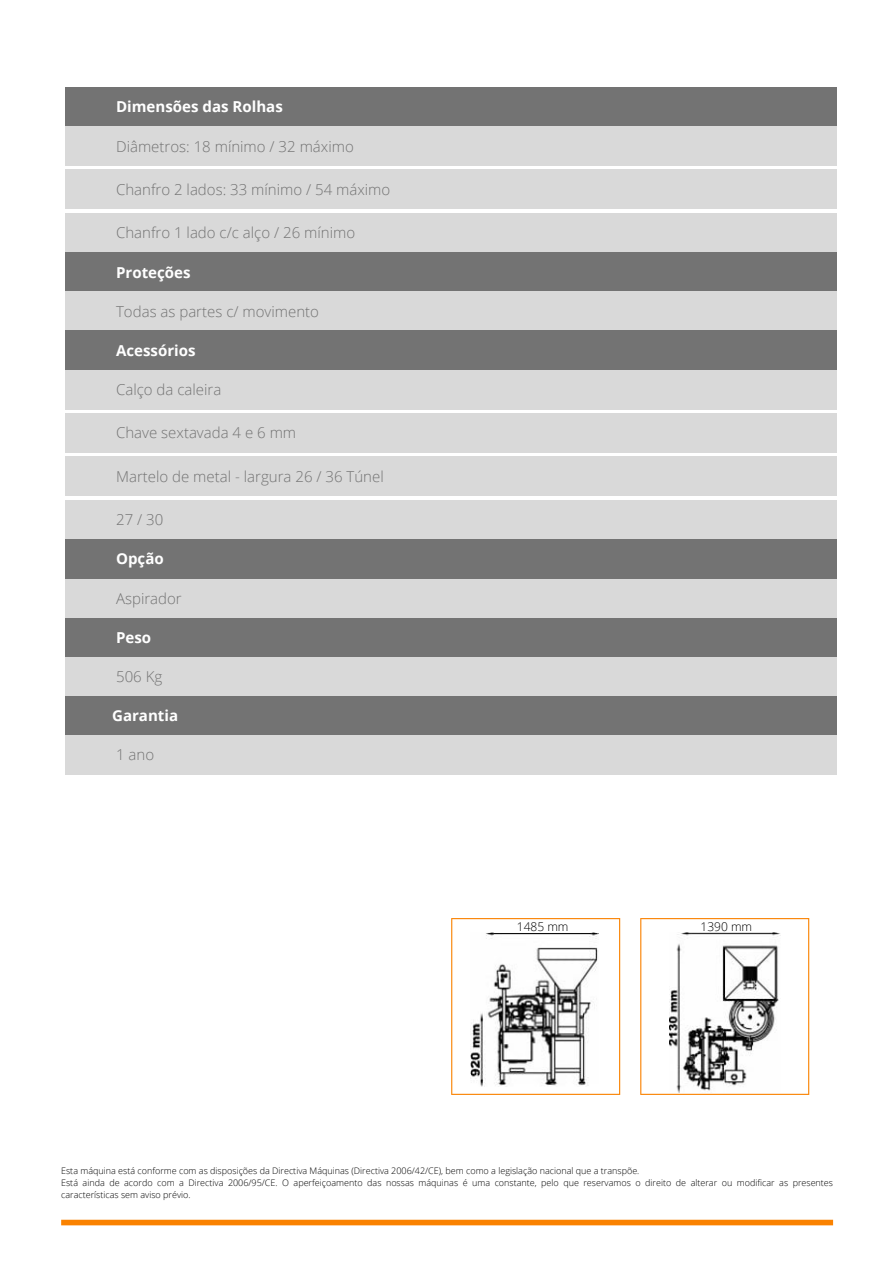
<style>
.page{position:relative;width:894px;height:1264px;background:#fff}
.page>*{position:absolute;margin:0;border:0;box-sizing:border-box;transform-origin:0 0}
.t1{font:300 15px "Open Sans";color:#737373}
.t2{font:700 15px "Open Sans";color:#fff}
.t3{font:300 12px "Open Sans";color:#000}
.t4{font:300 9px/12px "Open Sans";color:#000}
</style>
<div class="page">
<div style="left:61px;top:1219px;width:771px;height:6px;background:#fa8200"></div>
<div style="left:65px;top:696px;width:771px;height:39px;background:#737373"></div>
<div style="left:65px;top:656px;width:771px;height:40px;background:#d9d9d9"></div>
<div style="left:65px;top:735px;width:771px;height:39px;background:#d9d9d9"></div>
<div style="left:65px;top:87px;width:771px;height:40px;background:#737373"></div>
<div style="left:65px;top:617px;width:771px;height:40px;background:#737373"></div>
<div style="left:65px;top:578px;width:771px;height:40px;background:#d9d9d9"></div>
<svg style="left:640px;top:918px;width:169px;height:176px"></svg>
<div style="left:652px;top:930px;width:144px;height:152px;background:#fff"></div>
<svg style="left:451px;top:918px;width:169px;height:176px"></svg>
<div style="left:463px;top:930px;width:144px;height:152px;background:#fff"></div>
<div style="left:65px;top:126px;width:771px;height:40px;background:#d9d9d9"></div>
<div style="left:65px;top:170px;width:771px;height:39px;background:#d9d9d9"></div>
<div style="left:65px;top:213px;width:771px;height:40px;background:#d9d9d9"></div>
<div style="left:65px;top:252px;width:771px;height:40px;background:#737373"></div>
<div style="left:65px;top:291px;width:771px;height:40px;background:#d9d9d9"></div>
<div style="left:65px;top:331px;width:771px;height:39px;background:#737373"></div>
<div style="left:65px;top:370px;width:771px;height:39px;background:#d9d9d9"></div>
<div style="left:65px;top:413px;width:771px;height:39px;background:#d9d9d9"></div>
<div style="left:65px;top:456px;width:771px;height:40px;background:#d9d9d9"></div>
<div style="left:65px;top:500px;width:771px;height:39px;background:#d9d9d9"></div>
<div style="left:65px;top:539px;width:771px;height:39px;background:#737373"></div>
<img style="left:470px;top:932px;width:128px;height:154px">
<img style="left:668px;top:932px;width:112px;height:160px">
<p class="t2" style="left:116px;top:96px;width:168px">Dimensões das Rolhas</p>
<p class="t1" style="left:116px;top:135px;width:239px">Diâmetros: 18 mínimo / 32 máximo</p>
<p class="t1" style="left:116px;top:179px;width:275px">Chanfro 2 lados: 33 mínimo / 54 máximo</p>
<p class="t1" style="left:116px;top:222px;width:240px">Chanfro 1 lado c/c alço / 26 mínimo</p>
<p class="t2" style="left:116px;top:261px;width:76px">Proteções</p>
<p class="t1" style="left:116px;top:301px;width:204px">Todas as partes c/ movimento</p>
<p class="t2" style="left:116px;top:340px;width:81px">Acessórios</p>
<p class="t1" style="left:116px;top:379px;width:107px">Calço da caleira</p>
<p class="t1" style="left:116px;top:422px;width:181px">Chave sextavada 4 e 6 mm</p>
<p class="t1" style="left:116px;top:466px;width:269px">Martelo de metal - largura 26 / 36 Túnel</p>
<p class="t1" style="left:116px;top:509px;width:49px">27 / 30</p>
<p class="t2" style="left:116px;top:548px;width:49px">Opção</p>
<p class="t1" style="left:116px;top:587px;width:67px">Aspirador</p>
<p class="t2" style="left:116px;top:626px;width:37px">Peso</p>
<p class="t1" style="left:116px;top:666px;width:48px">506 Kg</p>
<p class="t2" style="left:112px;top:705px;width:67px">Garantia</p>
<p class="t1" style="left:116px;top:744px;width:40px">1 ano</p>
<p class="t3" style="left:516px;top:918px;width:53px">1485 mm</p>
<p class="t3" style="left:700px;top:918px;width:53px">1390 mm</p>
<p class="t4" style="left:61px;top:1164px;width:579px">Esta máquina está conforme com as disposições da Directiva Máquinas (Directiva 2006/42/CE), bem como a legislação nacional que a transpõe.</p>
<p class="t4" style="left:61px;top:1176px;width:773px">Está ainda de acordo com a Directiva 2006/95/CE. O aperfeiçoamento das nossas máquinas é uma constante, pelo que reservamos o direito de alterar ou modificar as presentes características sem aviso prévio.</p>
</div>
